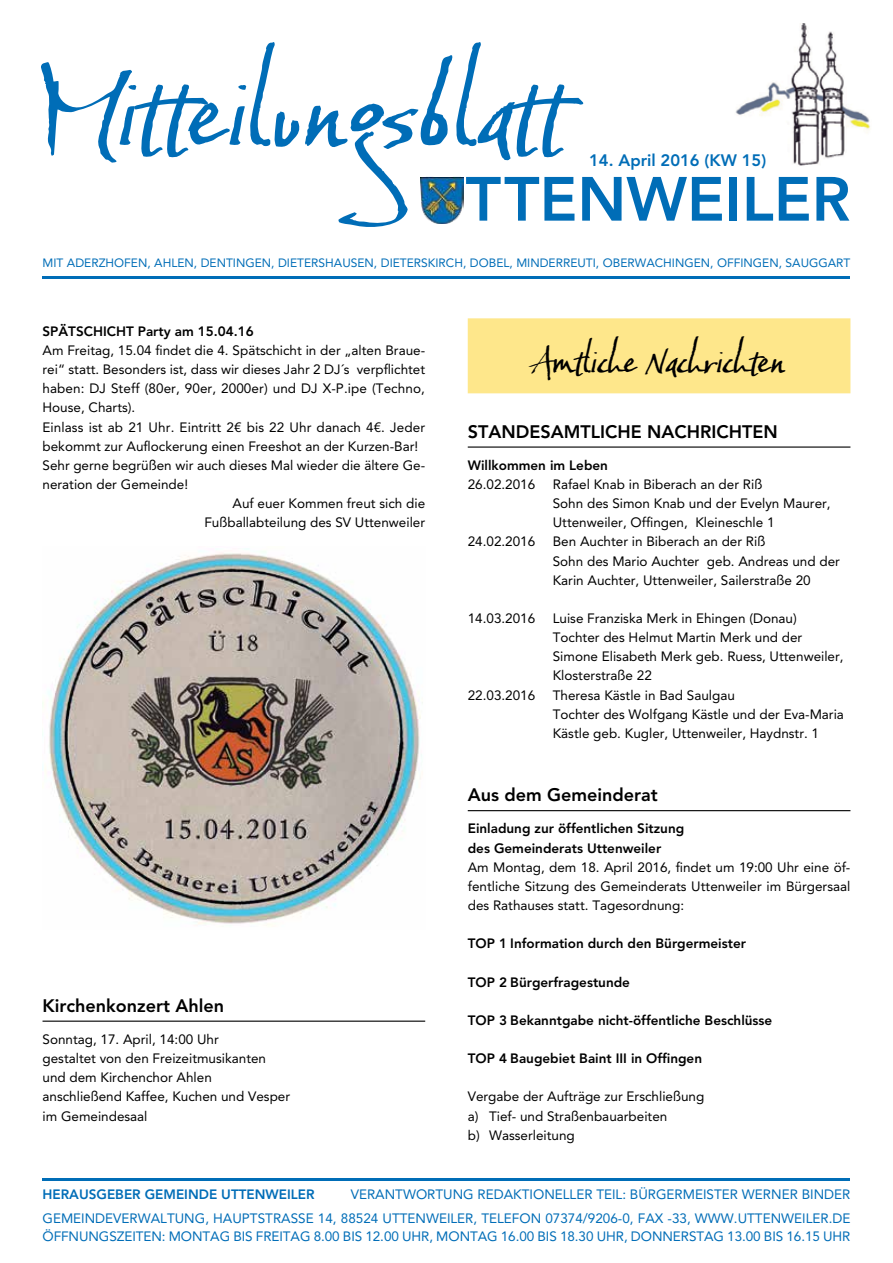
<style>
.page{position:relative;width:893px;height:1263px;background:#fff}
.page>*{position:absolute;margin:0;border:0;box-sizing:border-box;transform-origin:0 0}
.t1{font:111.75px "Baka Too";letter-spacing:.005em;color:#006db7}
.t2{font:800 61.65px "Avenir";color:#006db7}
.t3{font:37.5px "Baka Too";color:#000}
.t4{font:800 18px "Avenir";color:#000}
.t5{font:800 16.5px "Avenir";color:#006db7}
.t6{font:13.5px/19.2px "Avenir";color:#000}
.t7{font:13.5px/24px "Avenir";color:#006db7;text-align:right}
.t8{font:800 13.5px/19.2px "Avenir";color:#000}
.t9{font:800 13.5px "Avenir";color:#006db7}
.t10{font:12px "Avenir";color:#006db7}
.s1{font-size:136.5px}
</style>
<div class="page">
<img style="left:735px;top:23px;width:135px;height:143px">
<hr style="left:43px;top:1020px;width:382px;height:2px;background:#000">
<div style="left:468px;top:318px;width:382px;height:75px;background:#fee78b"></div>
<hr style="left:468px;top:446px;width:382px;height:2px;background:#000">
<hr style="left:468px;top:810px;width:382px;height:1px;background:#000">
<hr style="left:43px;top:1178px;width:807px;height:2px;background:#006db7">
<hr style="left:43px;top:276px;width:807px;height:3px;background:#006db7">
<img style="left:421px;top:177px;width:43px;height:46px">
<img style="left:43px;top:548px;width:380px;height:378px">
<h1 class="t1" style="left:43px;top:43px;width:551px"><span class="s1">M</span>itteilungsblatt</h1>
<p class="t5" style="left:589px;top:150px;width:179px">14. April 2016 (KW 15)</p>
<h2 class="t2" style="left:421px;top:163px;width:431px">UTTENWEILER</h2>
<p class="t10" style="left:43px;top:256px;width:809px">MIT ADERZHOFEN, AHLEN, DENTINGEN, DIETERSHAUSEN, DIETERSKIRCH, DOBEL, MINDERREUTI, OBERWACHINGEN, OFFINGEN, SAUGGART</p>
<p class="t8" style="left:43px;top:322px;width:213px">SPÄTSCHICHT Party am 15.04.16</p>
<p class="t6" style="left:43px;top:341px;width:384px">Am Freitag, 15.04 findet die 4. Spätschicht in der „alten Braue-</p>
<p class="t6" style="left:43px;top:360px;width:384px">rei“ statt. Besonders ist, dass wir dieses Jahr 2 DJ´s verpflichtet</p>
<p class="t6" style="left:43px;top:379px;width:384px">haben: DJ Steff (80er, 90er, 2000er) und DJ X-P.ipe (Techno,</p>
<p class="t6" style="left:43px;top:398px;width:94px">House, Charts).</p>
<p class="t6" style="left:43px;top:417px;width:384px">Einlass ist ab 21 Uhr. Eintritt 2€ bis 22 Uhr danach 4€. Jeder</p>
<p class="t6" style="left:43px;top:437px;width:377px">bekommt zur Auflockerung einen Freeshot an der Kurzen-Bar!</p>
<p class="t6" style="left:43px;top:456px;width:384px">Sehr gerne begrüßen wir auch dieses Mal wieder die ältere Ge-</p>
<p class="t6" style="left:43px;top:475px;width:147px">neration der Gemeinde!</p>
<p class="t6" style="left:233px;top:494px;width:194px">Auf euer Kommen freut sich die</p>
<p class="t6" style="left:204px;top:513px;width:222px">Fußballabteilung des SV Uttenweiler</p>
<h3 class="t4" style="left:43px;top:995px;width:183px">Kirchenkonzert Ahlen</h3>
<p class="t6" style="left:43px;top:1030px;width:249px">Sonntag, 17. April, 14:00 Uhr<br>gestaltet von den Freizeitmusikanten und dem Kirchenchor Ahlen anschließend Kaffee, Kuchen und Vesper im Gemeindesaal</p>
<h3 class="t3" style="left:532px;top:338px;width:255px">Amtliche Nachrichten</h3>
<h3 class="t4" style="left:468px;top:421px;width:311px">STANDESAMTLICHE NACHRICHTEN</h3>
<p class="t8" style="left:468px;top:456px;width:142px">Willkommen im Leben</p>
<p class="t6" style="left:468px;top:475px;width:69px">26.02.2016</p>
<p class="t6" style="left:553px;top:475px;width:279px">Rafael Knab in Biberach an der Riß<br>Sohn des Simon Knab und der Evelyn Maurer,<br>Uttenweiler, Offingen, Kleineschle 1</p>
<p class="t6" style="left:468px;top:532px;width:69px">24.02.2016</p>
<p class="t6" style="left:553px;top:532px;width:289px">Ben Auchter in Biberach an der Riß<br>Sohn des Mario Auchter geb. Andreas und der<br>Karin Auchter, Uttenweiler, Sailerstraße 20</p>
<p class="t6" style="left:468px;top:609px;width:69px">14.03.2016</p>
<p class="t6" style="left:553px;top:609px;width:292px">Luise Franziska Merk in Ehingen (Donau)<br>Tochter des Helmut Martin Merk und der Simone Elisabeth Merk geb. Ruess, Uttenweiler, Klosterstraße 22</p>
<p class="t6" style="left:468px;top:685px;width:69px">22.03.2016</p>
<p class="t6" style="left:553px;top:685px;width:293px">Theresa Kästle in Bad Saulgau<br>Tochter des Wolfgang Kästle und der Eva-Maria<br>Kästle geb. Kugler, Uttenweiler, Haydnstr. 1</p>
<h3 class="t4" style="left:468px;top:784px;width:191px">Aus dem Gemeinderat</h3>
<p class="t8" style="left:468px;top:819px;width:218px">Einladung zur öffentlichen Sitzung des Gemeinderats Uttenweiler</p>
<p class="t6" style="left:468px;top:857px;width:384px;text-align:justify">Am Montag, dem 18. April 2016, findet um 19:00 Uhr eine öf&shy;fentliche Sitzung des Gemeinderats Uttenweiler im Bürgersaal des Rathauses statt. Tagesordnung:</p>
<p class="t8" style="left:468px;top:934px;width:280px">TOP 1 Information durch den Bürgermeister</p>
<p class="t8" style="left:468px;top:972px;width:164px">TOP 2 Bürgerfragestunde</p>
<p class="t8" style="left:468px;top:1010px;width:306px">TOP 3 Bekanntgabe nicht-öffentliche Beschlüsse</p>
<p class="t8" style="left:468px;top:1049px;width:236px">TOP 4 Baugebiet Baint III in Offingen</p>
<p class="t6" style="left:468px;top:1087px;width:238px">Vergabe der Aufträge zur Erschließung a) Tief- und Straßenbauarbeiten<br>b) Wasserleitung</p>
<p class="t7" style="left:43px;top:1182px;width:809px">VERANTWORTUNG REDAKTIONELLER TEIL: BÜRGERMEISTER WERNER BINDER<br>GEMEINDEVERWALTUNG, HAUPTSTRASSE 14, 88524 UTTENWEILER, TELEFON 07374/9206-0, FAX -33, WWW.UTTENWEILER.DE</p>
<p class="t7" style="left:43px;top:1225px;width:809px">ÖFFNUNGSZEITEN: MONTAG BIS FREITAG 8.00 BIS 12.00 UHR, MONTAG 16.00 BIS 18.30 UHR, DONNERSTAG 13.00 BIS 16.15 UHR</p>
<p class="t9" style="left:43px;top:1186px;width:273px">HERAUSGEBER GEMEINDE UTTENWEILER</p>
</div>
